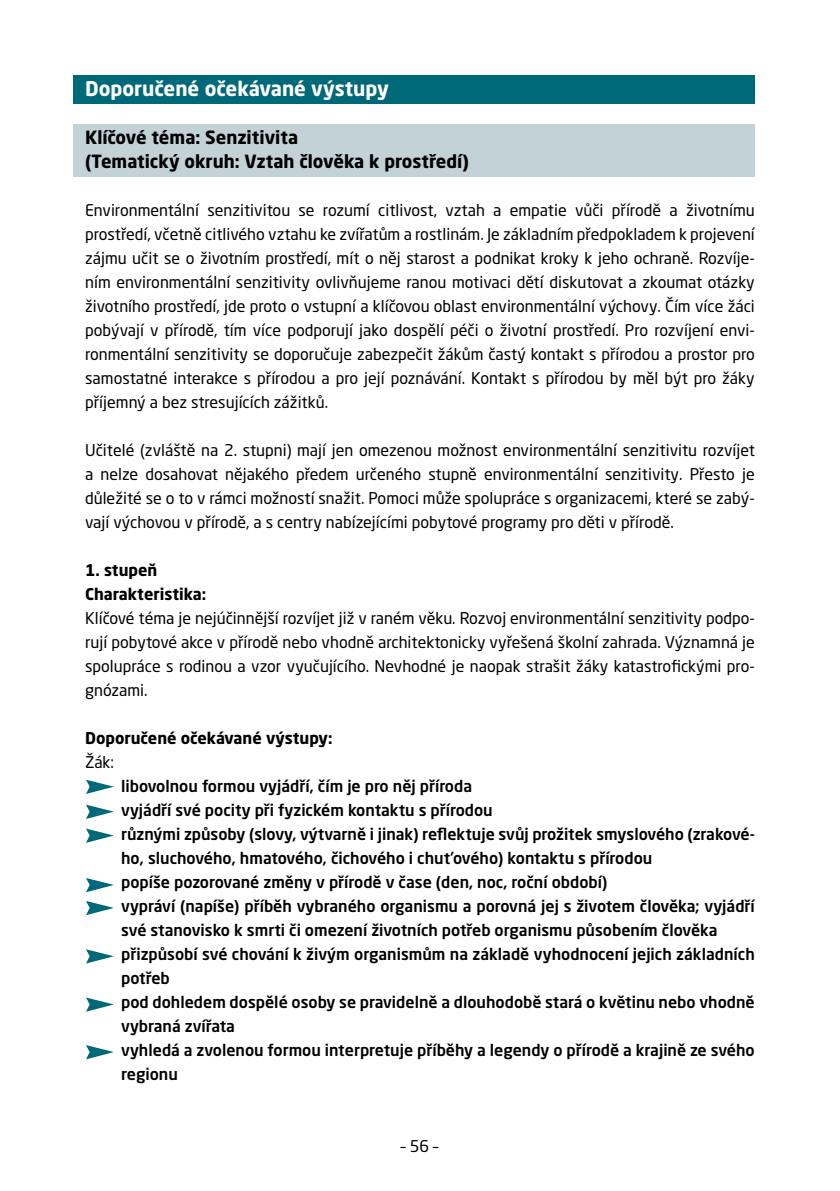
<style>
.page{position:relative;width:840px;height:1191px;background:#fff}
.page>*{position:absolute;margin:0;border:0;box-sizing:border-box;transform-origin:0 0}
.t1{font:700 20px "Neo Sans Pro";color:#fff}
.t2{font:700 18px/24px "Neo Sans Pro";color:#000}
.t3{font:16px/24px "Neo Sans Pro";color:#000;text-align:justify}
.t4{font:500 16px/24px "Neo Sans Pro";color:#000}
.t5{font:700 16px/24px "Neo Sans Pro";color:#000}
.s1{color:#006979}
</style>
<div class="page">
<div style="left:74px;top:125px;width:680px;height:52px;background:#c2d2d7"></div>
<div style="left:74px;top:75px;width:680px;height:28px;background:#006979"></div>
<svg style="left:86px;top:779px;width:28px;height:15px"></svg>
<svg style="left:86px;top:804px;width:28px;height:15px"></svg>
<svg style="left:86px;top:828px;width:28px;height:15px"></svg>
<svg style="left:86px;top:878px;width:28px;height:14px"></svg>
<svg style="left:86px;top:901px;width:28px;height:14px"></svg>
<svg style="left:86px;top:949px;width:28px;height:14px"></svg>
<svg style="left:86px;top:997px;width:28px;height:14px"></svg>
<svg style="left:86px;top:1045px;width:28px;height:14px"></svg>
<p class="t1" style="left:85px;top:76px;width:305px">Doporučené očekávané výstupy</p>
<p class="t2" style="left:85px;top:125px;width:385px">Klíčové téma: Senzitivita<br>(Tematický okruh: Vztah člověka k prostředí)</p>
<p class="t3" style="left:85px;top:198px;width:671px">Environmentální senzitivitou se rozumí citlivost, vztah a empatie vůči přírodě a životnímu prostředí, včetně citlivého vztahu ke zvířatům a rostlinám. Je základním předpokladem k projevení zájmu učit se o životním prostředí, mít o něj starost a podnikat kroky k jeho ochraně. Rozvíje&shy;ním environmentální senzitivity ovlivňujeme ranou motivaci dětí diskutovat a zkoumat otázky životního prostředí, jde proto o vstupní a klíčovou oblast environmentální výchovy. Čím více žáci pobývají v přírodě, tím více podporují jako dospělí péči o životní prostředí. Pro rozvíjení envi&shy;ronmentální senzitivity se doporučuje zabezpečit žákům častý kontakt s přírodou a prostor pro samostatné interakce s přírodou a pro její poznávání. Kontakt s přírodou by měl být pro žáky příjemný a bez stresujících zážitků.</p>
<p class="t3" style="left:85px;top:438px;width:671px">Učitelé (zvláště na 2. stupni) mají jen omezenou možnost environmentální senzitivitu rozvíjet a nelze dosahovat nějakého předem určeného stupně environmentální senzitivity. Přesto je důležité se o to v rámci možností snažit. Pomoci může spolupráce s organizacemi, které se zabý&shy;vají výchovou v přírodě, a s centry nabízejícími pobytové programy pro děti v přírodě.</p>
<p class="t5" style="left:85px;top:558px;width:123px">1. stupeň<br>Charakteristika:</p>
<p class="t3" style="left:85px;top:606px;width:671px">Klíčové téma je nejúčinnější rozvíjet již v raném věku. Rozvoj environmentální senzitivity podpo&shy;rují pobytové akce v přírodě nebo vhodně architektonicky vyřešená školní zahrada. Významná je spolupráce s rodinou a vzor vyučujícího. Nevhodné je naopak strašit žáky katastrofickými pro&shy;gnózami.</p>
<p class="t5" style="left:85px;top:726px;width:249px">Doporučené očekávané výstupy:</p>
<p class="t3" style="left:85px;top:750px;width:30px">Žák:</p>
<p class="t4" style="left:85px;top:774px;width:388px"><span class="s1">•</span> libovolnou formou vyjádří, čím je pro něj příroda</p>
<p class="t4" style="left:85px;top:798px;width:409px"><span class="s1">•</span> vyjádří své pocity při fyzickém kontaktu s přírodou</p>
<p class="t4" style="left:121px;top:822px;width:635px;text-indent:-36px"><span class="s1">•</span> různými způsoby (slovy, výtvarně i jinak) reflektuje svůj prožitek smyslového (zrakové&shy;ho, sluchového, hmatového, čichového i chuťového) kontaktu s přírodou</p>
<p class="t4" style="left:85px;top:870px;width:523px"><span class="s1">•</span> popíše pozorované změny v přírodě v čase (den, noc, roční období)</p>
<p class="t4" style="left:85px;top:894px;width:671px;text-align:center"><span class="s1">•</span> vypráví (napíše) příběh vybraného organismu a porovná jej s životem člověka; vyjádří své stanovisko k smrti či omezení životních potřeb organismu působením člověka</p>
<p class="t4" style="left:121px;top:942px;width:634px;text-indent:-36px"><span class="s1">•</span> přizpůsobí své chování k živým organismům na základě vyhodnocení jejich základních potřeb</p>
<p class="t4" style="left:121px;top:990px;width:634px;text-indent:-36px"><span class="s1">•</span> pod dohledem dospělé osoby se pravidelně a dlouhodobě stará o květinu nebo vhodně vybraná zvířata</p>
<p class="t4" style="left:121px;top:1038px;width:634px;text-indent:-36px"><span class="s1">•</span> vyhledá a zvolenou formou interpretuje příběhy a legendy o přírodě a krajině ze svého regionu</p>
<p class="t3" style="left:400px;top:1134px;width:39px">– 56 –</p>
</div>
